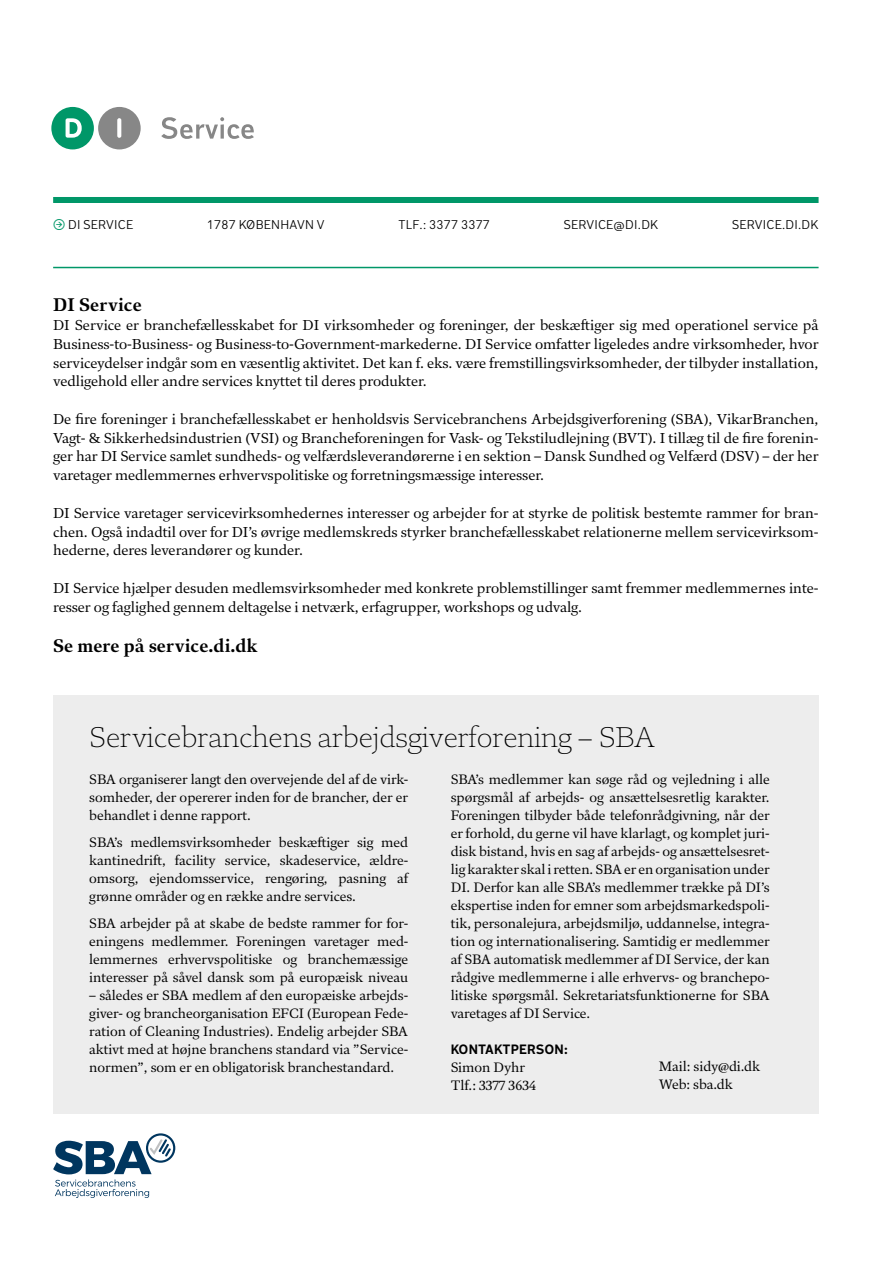
<style>
.page{position:relative;width:893px;height:1263px;background:#fff}
.page>*{position:absolute;margin:0;border:0;box-sizing:border-box;transform-origin:0 0}
.t1{font:300 28.5px "DI Serif";color:#000}
.t2{font:700 18px "DI Serif";letter-spacing:.01em;color:#000}
.t3{font:14.25px/18.8px "DI Serif";color:#000;text-align:justify}
.t4{font:13.5px/18px "DI Serif";color:#000;text-align:justify}
.t5{font:700 13.5px "DI Sans";letter-spacing:.015em;color:#000}
.t6{font:12.75px "DI Sans";letter-spacing:.02em;color:#000}
.s1{font-family:"DI Stuff";color:#009768}
</style>
<div class="page">
<div style="left:53px;top:197px;width:766px;height:6px;background:#009768"></div>
<hr style="left:53px;top:267px;width:766px;height:1px;background:#009768">
<svg style="left:161px;top:117px;width:93px;height:22px"></svg>
<div style="left:51px;top:107px;width:43px;height:42px;background:#009768;border-radius:50%"></div>
<div style="left:98px;top:107px;width:43px;height:42px;background:#878787;border-radius:50%"></div>
<svg style="left:117px;top:118px;width:4px;height:20px"></svg>
<svg style="left:66px;top:118px;width:16px;height:20px"></svg>
<svg style="left:53px;top:1133px;width:122px;height:65px"></svg>
<div style="left:53px;top:695px;width:766px;height:419px;background:#ededed"></div>
<p class="t6" style="left:53px;top:217px;width:82px"><span class="s1">&gt;</span> DI SERVICE</p>
<p class="t6" style="left:207px;top:217px;width:119px">1787 KØBENHAVN V</p>
<p class="t6" style="left:398px;top:217px;width:93px">TLF.: 3377 3377</p>
<p class="t6" style="left:564px;top:217px;width:96px">SERVICE@DI.DK</p>
<p class="t6" style="left:732px;top:217px;width:88px">SERVICE.DI.DK</p>
<h2 class="t2" style="left:53px;top:294px;width:90px">DI Service</h2>
<p class="t3" style="left:53px;top:316px;width:767px">DI Service er branchefællesskabet for DI virksomheder og foreninger, der beskæftiger sig med operationel service på Business-to-Business- og Business-to-Government-markederne. DI Service omfatter ligeledes andre virksomheder, hvor serviceydelser indgår som en væsentlig aktivitet. Det kan f. eks. være fremstillingsvirksomheder, der tilbyder installation, vedligehold eller andre services knyttet til deres produkter.</p>
<p class="t3" style="left:53px;top:410px;width:767px">De fire foreninger i branchefællesskabet er henholdsvis Servicebranchens Arbejdsgiverforening (SBA), VikarBranchen, Vagt- &amp; Sikkerhedsindustrien (VSI) og Brancheforeningen for Vask- og Tekstiludlejning (BVT). I tillæg til de fire forenin&shy;ger har DI Service samlet sundheds- og velfærdsleverandørerne i en sektion – Dansk Sundhed og Velfærd (DSV) – der her varetager medlemmernes erhvervspolitiske og forretningsmæssige interesser.</p>
<p class="t3" style="left:53px;top:503px;width:767px">DI Service varetager servicevirksomhedernes interesser og arbejder for at styrke de politisk bestemte rammer for bran&shy;chen. Også indadtil over for DI’s øvrige medlemskreds styrker branchefællesskabet relationerne mellem servicevirksom&shy;hederne, deres leverandører og kunder.</p>
<p class="t3" style="left:53px;top:578px;width:767px">DI Service hjælper desuden medlemsvirksomheder med konkrete problemstillinger samt fremmer medlemmernes inte&shy;resser og faglighed gennem deltagelse i netværk, erfagrupper, workshops og udvalg.</p>
<h2 class="t2" style="left:53px;top:634px;width:206px">Se mere på service.di.dk</h2>
<h1 class="t1" style="left:89px;top:720px;width:567px">Servicebranchens arbejdsgiverforening – SBA</h1>
<p class="t4" style="left:89px;top:771px;width:320px">SBA organiserer langt den overvejende del af de virk&shy;somheder, der opererer inden for de brancher, der er behandlet i denne rapport.</p>
<p class="t4" style="left:89px;top:834px;width:320px">SBA’s medlemsvirksomheder beskæftiger sig med kantinedrift, facility service, skadeservice, ældre&shy;omsorg, ejendomsservice, rengøring, pasning af grønne områder og en række andre services.</p>
<p class="t4" style="left:89px;top:915px;width:320px">SBA arbejder på at skabe de bedste rammer for for&shy;eningens medlemmer. Foreningen varetager med&shy;lemmernes erhvervspolitiske og branchemæssige interesser på såvel dansk som på europæisk niveau</p>
<p class="t4" style="left:89px;top:987px;width:320px">– således er SBA medlem af den europæiske arbejds&shy;giver- og brancheorganisation EFCI (European Fede&shy;ration of Cleaning Industries). Endelig arbejder SBA aktivt med at højne branchens standard via ”Service&shy;normen”, som er en obligatorisk branchestandard.</p>
<p class="t4" style="left:451px;top:771px;width:320px">SBA’s medlemmer kan søge råd og vejledning i alle spørgsmål af arbejds- og ansættelsesretlig karakter.<br>Foreningen tilbyder både telefonrådgivning, når der er forhold, du gerne vil have klarlagt, og komplet juri&shy;disk bistand, hvis en sag af arbejds- og ansættelsesret&shy;lig karakter skal i retten. SBA er en organisation under DI. Derfor kan alle SBA’s medlemmer trække på DI’s ekspertise inden for emner som arbejdsmarkedspoli&shy;tik, personalejura, arbejdsmiljø, uddannelse, integra&shy;tion og internationalisering. Samtidig er medlemmer af SBA automatisk medlemmer af DI Service, der kan rådgive medlemmerne i alle erhvervs- og branchepo&shy;litiske spørgsmål. Sekretariatsfunktionerne for SBA varetages af DI Service.</p>
<p class="t5" style="left:451px;top:1041px;width:119px">KONTAKTPERSON:</p>
<p class="t4" style="left:451px;top:1058px;width:87px">Simon Dyhr<br>Tlf.: 3377 3634</p>
<p class="t4" style="left:659px;top:1057px;width:103px">Mail: sidy@di.dk<br>Web: sba.dk</p>
</div>
